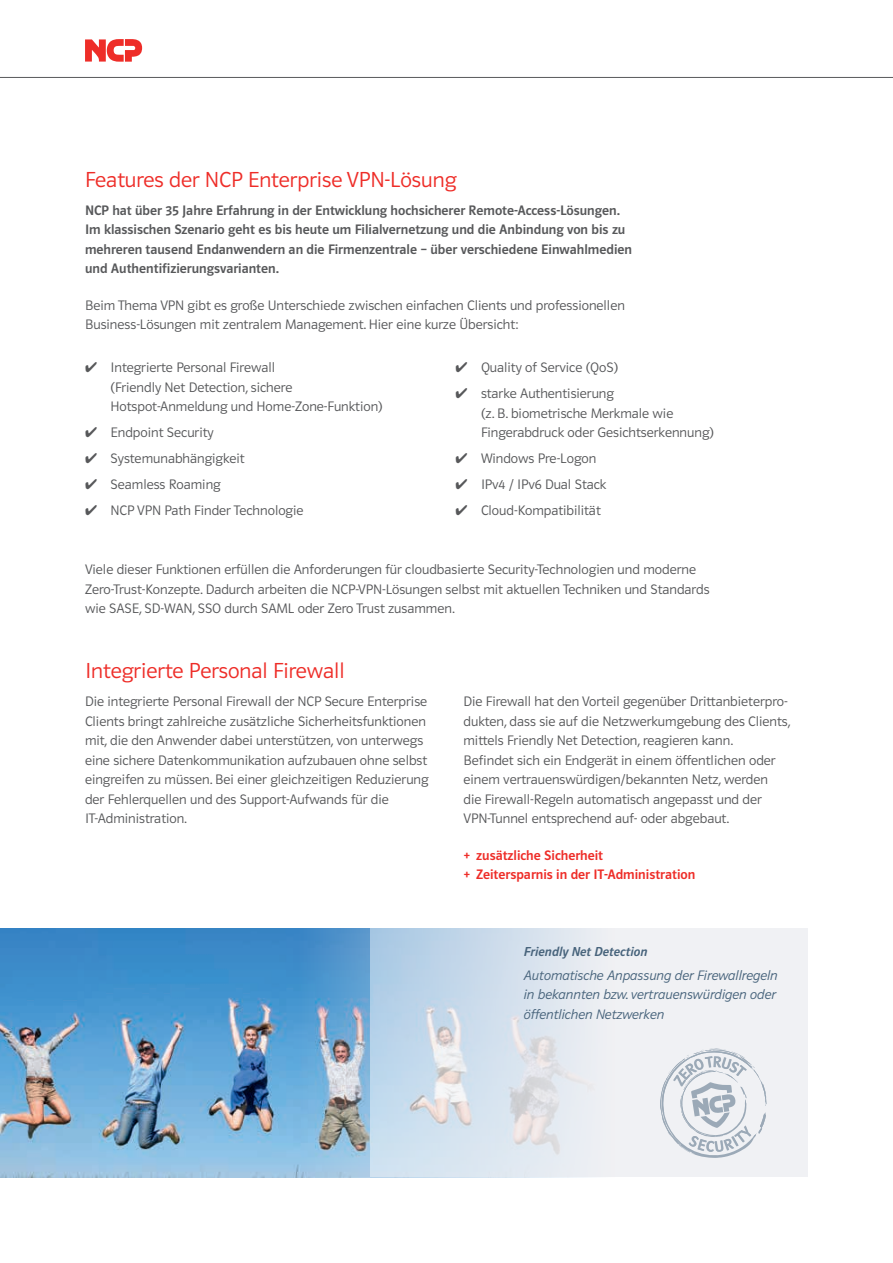
<style>
.page{position:relative;width:893px;height:1263px;background:#fff}
.page>*{position:absolute;margin:0;border:0;box-sizing:border-box;transform-origin:0 0}
.t1{font:22.5px "Polo 22 Leicht";color:#ee2d28}
.t2{font:14.25px/19.5px "Polo 22 Leicht";color:#57585a}
.t3{font:14.25px/19.5px "Polo 22 Krftg";color:#57585a}
.t4{font:14.25px/19.5px "Polo 22 Leicht Kursiv";color:#48647c;text-align:justify}
.t5{font:14.25px/19.5px "Polo 22 Krftg";color:#ee2d28}
.t6{font:13.5px "Polo 22 Krftg Kursiv";letter-spacing:.005em;color:#48647c}
</style>
<div class="page">
<img style="left:0;top:928px;width:370px;height:249px">
<svg style="left:370px;top:928px;width:438px;height:249px;fill:#e8ebf2"></svg>
<hr style="left:0;top:77px;width:893px;height:1px;background:#57585a">
<svg style="left:85px;top:39px;width:57px;height:23px"></svg>
<svg style="left:660px;top:1048px;width:106px;height:110px"></svg>
<h1 class="t1" style="left:85px;top:167px;width:373px">Features der NCP Enterprise VPN-Lösung</h1>
<p class="t3" style="left:85px;top:201px;width:549px">NCP hat über 35 Jahre Erfahrung in der Entwicklung hochsicherer Remote-Access-Lösungen.<br>Im klassischen Szenario geht es bis heute um Filialvernetzung und die Anbindung von bis zu mehreren tausend Endanwendern an die Firmenzentrale – über verschiedene Einwahlmedien und Authentifizierungsvarianten.</p>
<p class="t2" style="left:85px;top:296px;width:541px">Beim Thema VPN gibt es große Unterschiede zwischen einfachen Clients und professionellen<br>Business-Lösungen mit zentralem Management. Hier eine kurze Übersicht:</p>
<p class="t2" style="left:111px;top:358px;width:274px;text-indent:-26px">✔ Integrierte Personal Firewall<br>(Friendly Net Detection, sichere<br>Hotspot-Anmeldung und Home-Zone-Funktion)</p>
<p class="t2" style="left:85px;top:423px;width:130px">✔ Endpoint Security</p>
<p class="t2" style="left:85px;top:449px;width:161px">✔ Systemunabhängigkeit</p>
<p class="t2" style="left:85px;top:474px;width:137px">✔ Seamless Roaming</p>
<p class="t2" style="left:85px;top:500px;width:220px">✔ NCP VPN Path Finder Technologie</p>
<p class="t2" style="left:455px;top:358px;width:164px">✔ Quality of Service (QoS)</p>
<p class="t2" style="left:481px;top:384px;width:235px;text-indent:-26px">✔ starke Authentisierung<br>(z. B. biometrische Merkmale wie<br>Fingerabdruck oder Gesichtserkennung)</p>
<p class="t2" style="left:455px;top:449px;width:142px">✔ Windows Pre-Logon</p>
<p class="t2" style="left:455px;top:474px;width:152px">✔ IPv4 / IPv6 Dual Stack</p>
<p class="t2" style="left:455px;top:500px;width:147px">✔ Cloud-Kompatibilität</p>
<p class="t2" style="left:85px;top:560px;width:626px">Viele dieser Funktionen erfüllen die Anforderungen für cloudbasierte Security-Technologien und moderne<br>Zero-Trust-Konzepte. Dadurch arbeiten die NCP-VPN-Lösungen selbst mit aktuellen Techniken und Standards wie SASE, SD-WAN, SSO durch SAML oder Zero Trust zusammen.</p>
<h1 class="t1" style="left:85px;top:659px;width:261px">Integrierte Personal Firewall</h1>
<p class="t2" style="left:85px;top:692px;width:345px">Die integrierte Personal Firewall der NCP Secure Enterprise Clients bringt zahlreiche zusätzliche Sicherheitsfunktionen mit, die den Anwender dabei unterstützen, von unterwegs eine sichere Datenkommunikation aufzubauen ohne selbst eingreifen zu müssen. Bei einer gleichzeitigen Reduzierung der Fehlerquellen und des Support-Aufwands für die IT-Administration.</p>
<p class="t2" style="left:463px;top:692px;width:329px">Die Firewall hat den Vorteil gegenüber Drittanbieterpro&shy;dukten, dass sie auf die Netzwerkumgebung des Clients, mittels Friendly Net Detection, reagieren kann.<br>Befindet sich ein Endgerät in einem öffentlichen oder einem vertrauenswürdigen/bekannten Netz, werden<br>die Firewall-Regeln automatisch angepasst und der VPN-Tunnel entsprechend auf- oder abgebaut.</p>
<p class="t5" style="left:463px;top:845px;width:233px">+ zusätzliche Sicherheit<br>+ Zeitersparnis in der IT-Administration</p>
<p class="t6" style="left:524px;top:944px;width:125px">Friendly Net Detection</p>
<p class="t4" style="left:524px;top:965px;width:255px">Automatische Anpassung der Firewallregeln in bekannten bzw. vertrauenswürdigen oder öffentlichen Netzwerken</p>
</div>
